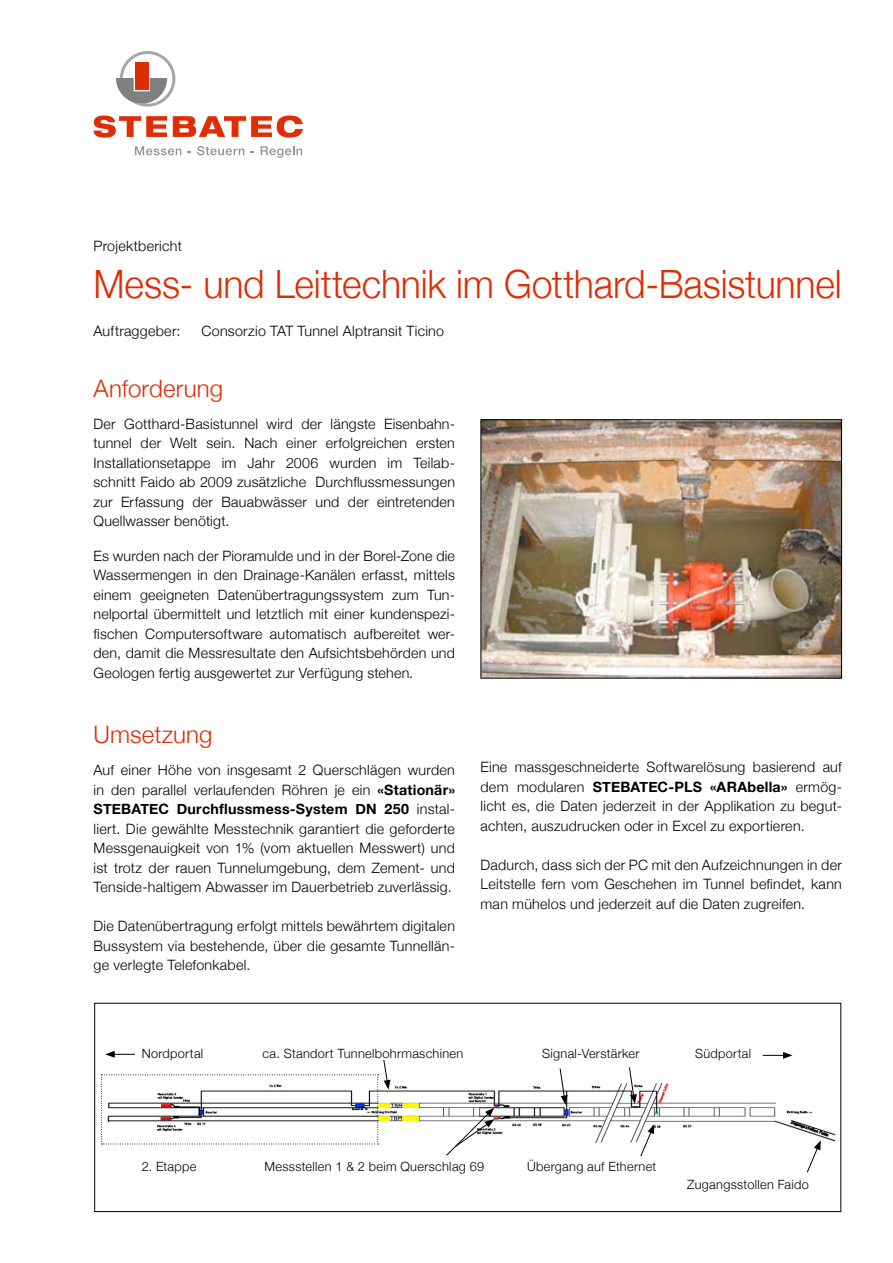
<style>
.page{position:relative;width:893px;height:1263px;background:#fff}
.page>*{position:absolute;margin:0;border:0;box-sizing:border-box;transform-origin:0 0}
.t1{font:300 39px "Helvetica Neue";letter-spacing:-.005em;color:#df2d05;scale:.96 1}
.t2{font:300 24px "Helvetica Neue";letter-spacing:.005em;color:#df2d05}
.t3{font:300 14.25px/19.5px "Helvetica Neue";letter-spacing:.02em;color:#000;text-align:justify}
.t4{font:300 12.75px "Helvetica Neue";letter-spacing:.025em;color:#000}
.s1{font-weight:700}
</style>
<div class="page">
<svg style="left:94px;top:116px;width:73px;height:22px"></svg>
<svg style="left:173px;top:116px;width:130px;height:22px"></svg>
<svg style="left:135px;top:146px;width:46px;height:9px"></svg>
<svg style="left:197px;top:146px;width:47px;height:9px"></svg>
<svg style="left:261px;top:146px;width:41px;height:12px"></svg>
<svg style="left:116px;top:51px;width:59px;height:56px"></svg>
<div style="left:135px;top:62px;width:13px;height:28px;background:#df2d05"></div>
<img style="left:482px;top:421px;width:358px;height:255px">
<div style="left:480px;top:419px;width:362px;height:259px;border:1px solid #000"></div>
<img style="left:100px;top:1080px;width:742px;height:69px">
<svg style="left:763px;top:1052px;width:29px;height:7px"></svg>
<svg style="left:445px;top:1108px;width:49px;height:48px"></svg>
<svg style="left:640px;top:1124px;width:14px;height:33px"></svg>
<svg style="left:806px;top:1140px;width:15px;height:33px"></svg>
<svg style="left:559px;top:1068px;width:8px;height:37px"></svg>
<svg style="left:629px;top:1067px;width:8px;height:37px"></svg>
<svg style="left:101px;top:1051px;width:289px;height:93px"></svg>
<div style="left:94px;top:1003px;width:747px;height:209px;border:1px solid #000"></div>
<p class="t3" style="left:94px;top:235px;width:90px">Projektbericht</p>
<h1 class="t1" style="left:94px;top:252px;width:781px">Mess- und Leittechnik im Gotthard-Basistunnel</h1>
<p class="t3" style="left:94px;top:321px;width:89px">Auftraggeber:</p>
<p class="t3" style="left:202px;top:321px;width:244px">Consorzio TAT Tunnel Alptransit Ticino</p>
<h2 class="t2" style="left:94px;top:369px;width:131px">Anforderung</h2>
<p class="t3" style="left:94px;top:413px;width:363px">Der Gotthard-Basistunnel wird der längste Eisenbahn&shy;tunnel der Welt sein. Nach einer erfolgreichen ersten Installationsetappe im Jahr 2006 wurden im Teilab&shy;schnitt Faido ab 2009 zusätzliche Durchflussmessungen zur Erfassung der Bauabwässer und der eintretenden Quellwasser benötigt.</p>
<p class="t3" style="left:94px;top:545px;width:363px">Es wurden nach der Pioramulde und in der Borel-Zone die Wassermengen in den Drainage-Kanälen erfasst, mittels einem geeigneten Datenübertragungssystem zum Tun&shy;nelportal übermittelt und letztlich mit einer kundenspezi&shy;fischen Computersoftware automatisch aufbereitet wer&shy;den, damit die Messresultate den Aufsichtsbehörden und Geologen fertig ausgewertet zur Verfügung stehen.</p>
<h2 class="t2" style="left:94px;top:715px;width:121px">Umsetzung</h2>
<p class="t3" style="left:94px;top:759px;width:363px">Auf einer Höhe von insgesamt 2 Querschlägen wurden in den parallel verlaufenden Röhren je ein <span class="s1">«Stationär» STEBATEC Durchflussmess-System DN 250</span> instal&shy;liert. Die gewählte Messtechnik garantiert die geforderte Messgenauigkeit von 1% (vom aktuellen Messwert) und ist trotz der rauen Tunnelumgebung, dem Zement- und Tenside-haltigem Abwasser im Dauerbetrieb zuverlässig.</p>
<p class="t3" style="left:94px;top:915px;width:363px">Die Datenübertragung erfolgt mittels bewährtem digitalen Bussystem via bestehende, über die gesamte Tunnellän&shy;ge verlegte Telefonkabel.</p>
<p class="t3" style="left:480px;top:757px;width:363px">Eine massgeschneiderte Softwarelösung basierend auf dem modularen <span class="s1">STEBATEC-PLS «ARAbella»</span> ermög&shy;licht es, die Daten jederzeit in der Applikation zu begut&shy;achten, auszudrucken oder in Excel zu exportieren.</p>
<p class="t3" style="left:480px;top:854px;width:363px">Dadurch, dass sich der PC mit den Aufzeichnungen in der Leitstelle fern vom Geschehen im Tunnel befindet, kann man mühelos und jederzeit auf die Daten zugreifen.</p>
<p class="t4" style="left:142px;top:1043px;width:63px">Nordportal</p>
<p class="t4" style="left:263px;top:1043px;width:202px">ca. Standort Tunnelbohrmaschinen</p>
<p class="t4" style="left:542px;top:1043px;width:99px">Signal-Verstärker</p>
<p class="t4" style="left:695px;top:1043px;width:58px">Südportal</p>
<p class="t4" style="left:142px;top:1156px;width:56px">2. Etappe</p>
<p class="t4" style="left:264px;top:1156px;width:221px">Messstellen 1 &amp; 2 beim Querschlag 69</p>
<p class="t4" style="left:527px;top:1156px;width:131px">Übergang auf Ethernet</p>
<p class="t4" style="left:687px;top:1174px;width:123px">Zugangsstollen Faido</p>
</div>
